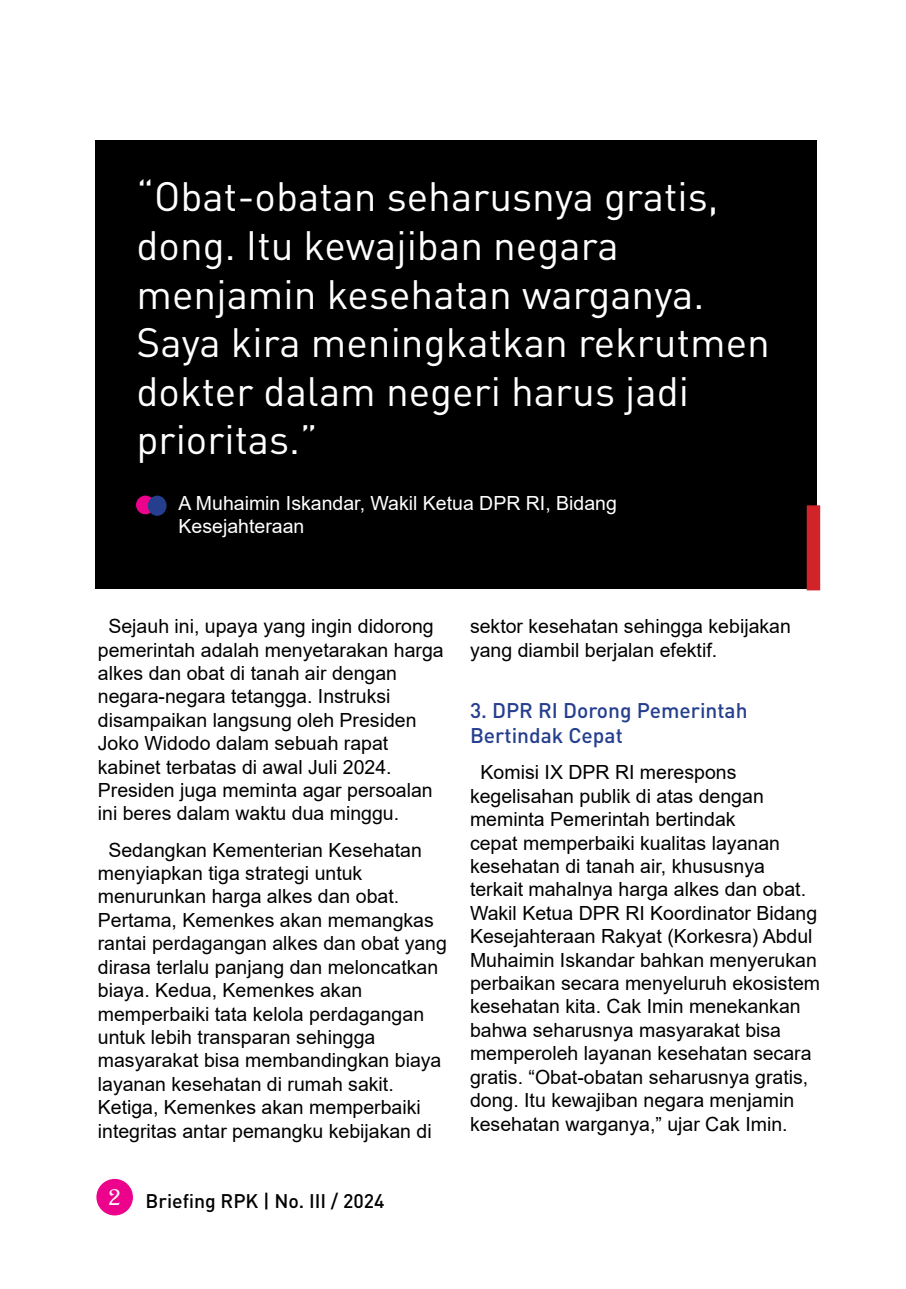
<style>
.page{position:relative;width:906px;height:1289px;background:#fff}
.page>*{position:absolute;margin:0;border:0;box-sizing:border-box;transform-origin:0 0}
.t1{font:40.5px/48.6px "DIN Pro";color:#fff}
.Sub_JUDUL{font:500 21px/25.2px "DIN Pro";color:#253f8e}
.t2{font:19.5px/23.4px "Arial";color:#000}
.t3{font:19.5px/23.4px "Arial";color:#fff}
.t4{font:500 19.5px "DIN Pro";color:#000}
.t5{font:19.5px "New Yorker W01 Type";color:#fff}
</style>
<div class="page">
<div style="left:97px;top:1179px;width:35px;height:35px;background:#ed028c;border-radius:50%"></div>
<div style="left:96px;top:1178px;width:37px;height:37px;border:2px solid #ed028c;border-radius:50%"></div>
<div style="left:95px;top:140px;width:722px;height:448px;background:#000"></div>
<div style="left:806px;top:505px;width:14px;height:85px;background:#d1232a;border:2px solid #d1232a"></div>
<div style="left:137px;top:496px;width:17px;height:17px;background:#ed028c;border-radius:50%"></div>
<div style="left:136px;top:495px;width:19px;height:19px;border:2px solid #ed028c;border-radius:50%"></div>
<div style="left:149px;top:496px;width:17px;height:19px;background:#253f8e;border-radius:50%"></div>
<div style="left:148px;top:495px;width:19px;height:21px;border:2px solid #253f8e;border-radius:50%"></div>
<p class="t1" style="left:137px;top:171px;width:635px">“Obat-obatan seharusnya gratis, dong. Itu kewajiban negara menjamin kesehatan warganya.<br>Saya kira meningkatkan rekrutmen dokter dalam negeri harus jadi prioritas.”</p>
<p class="t3" style="left:179px;top:491px;width:440px">A Muhaimin Iskandar, Wakil Ketua DPR RI, Bidang<br>Kesejahteraan</p>
<p class="t2" style="left:98px;top:614px;width:347px;text-indent:11px">Sejauh ini, upaya yang ingin didorong pemerintah adalah menyetarakan harga alkes dan obat di tanah air dengan negara-negara tetangga. Instruksi disampaikan langsung oleh Presiden Joko Widodo dalam sebuah rapat kabinet terbatas di awal Juli 2024.<br>Presiden juga meminta agar persoalan ini beres dalam waktu dua minggu.</p>
<p class="t2" style="left:98px;top:838px;width:351px;text-indent:11px">Sedangkan Kementerian Kesehatan menyiapkan tiga strategi untuk menurunkan harga alkes dan obat.<br>Pertama, Kemenkes akan memangkas rantai perdagangan alkes dan obat yang dirasa terlalu panjang dan meloncatkan biaya. Kedua, Kemenkes akan memperbaiki tata kelola perdagangan untuk lebih transparan sehingga masyarakat bisa membandingkan biaya layanan kesehatan di rumah sakit.<br>Ketiga, Kemenkes akan memperbaiki integritas antar pemangku kebijakan di</p>
<p class="t5" style="left:109px;top:1186px;width:13px">2</p>
<p class="t4" style="left:146px;top:1187px;width:240px">Briefing RPK | No. III / 2024</p>
<p class="t2" style="left:470px;top:614px;width:322px">sektor kesehatan sehingga kebijakan yang diambil berjalan efektif.</p>
<p class="Sub_JUDUL" style="left:470px;top:697px;width:279px">3. DPR RI Dorong Pemerintah<br>Bertindak Cepat</p>
<p class="t2" style="left:470px;top:760px;width:352px;text-indent:11px">Komisi IX DPR RI merespons kegelisahan publik di atas dengan meminta Pemerintah bertindak<br>cepat memperbaiki kualitas layanan kesehatan di tanah air, khususnya terkait mahalnya harga alkes dan obat.<br>Wakil Ketua DPR RI Koordinator Bidang Kesejahteraan Rakyat (Korkesra) Abdul Muhaimin Iskandar bahkan menyerukan perbaikan secara menyeluruh ekosistem kesehatan kita. Cak Imin menekankan bahwa seharusnya masyarakat bisa memperoleh layanan kesehatan secara gratis. “Obat-obatan seharusnya gratis, dong. Itu kewajiban negara menjamin kesehatan warganya,” ujar Cak Imin.</p>
</div>
